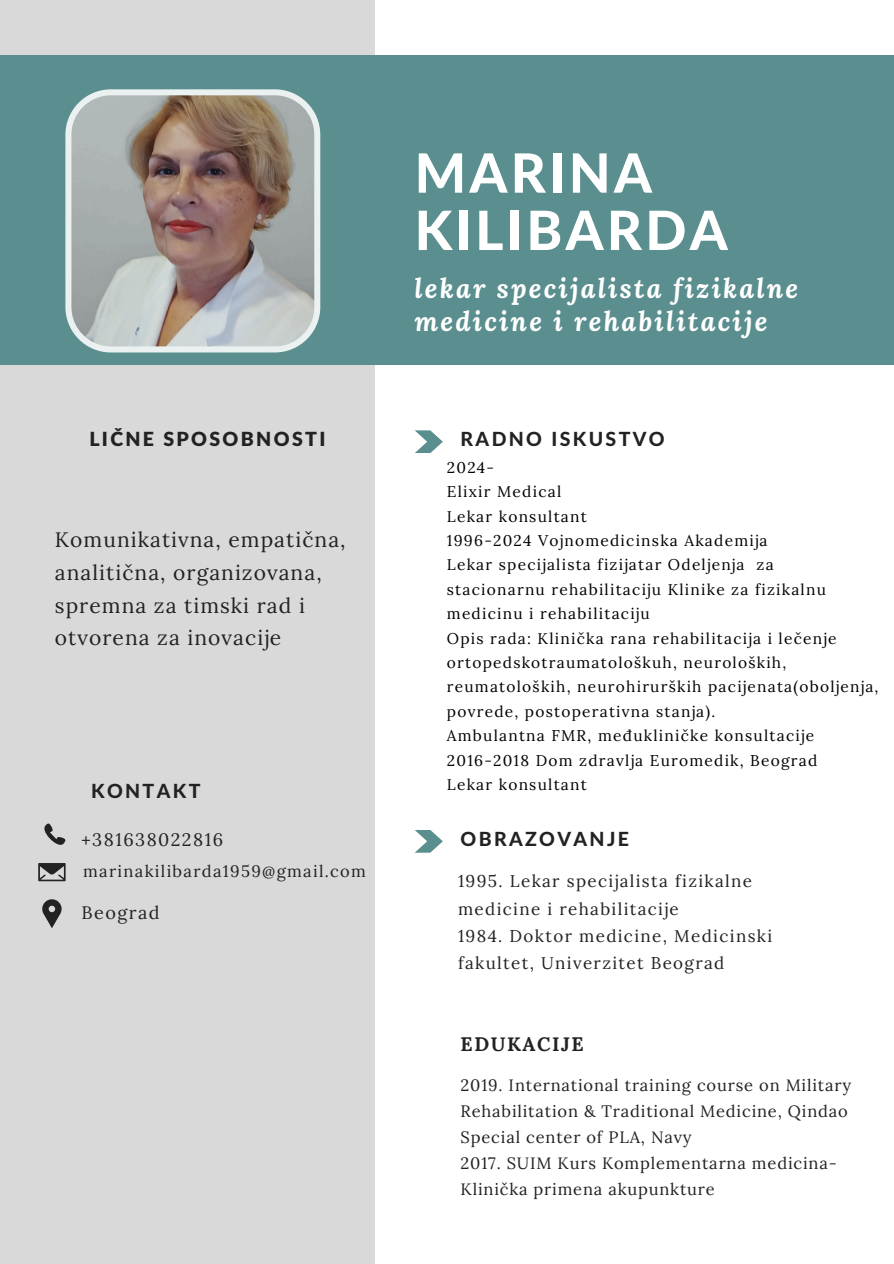
<style>
.page{position:relative;width:894px;height:1264px;background:#fff}
.page>*{position:absolute;margin:0;border:0;box-sizing:border-box;transform-origin:0 0}
.t1{font:800 54.15px/57.3px "Lato Latin";letter-spacing:.06em;color:#fff}
.t2{font:italic 700 27px/32.7px "Lora";letter-spacing:.08em;color:#fff}
.t3{font:21px/32.7px "Lora";letter-spacing:.05em;color:#222}
.t4{font:800 19.5px "Lato Latin";letter-spacing:.12em;color:#222}
.t5{font:900 19.5px "Lato Latin";letter-spacing:.12em;color:#222}
.t6{font:700 19.5px "Lora";letter-spacing:.08em;color:#222}
.t7{font:18px "Lora";letter-spacing:.08em;color:#222}
.t8{font:16.95px/27px "Lora";letter-spacing:.08em;color:#222}
.t9{font:16.5px/25.8px "Lora";letter-spacing:.05em;color:#222}
.t10{font:16.5px "Lora";letter-spacing:.08em;color:#222}
.t11{font:15.45px/24.5px "Lora";letter-spacing:.08em;color:#000}
</style>
<div class="page">
<div style="left:0;top:0;width:375px;height:1263px;background:#d9d9d9"></div>
<div style="left:0;top:55px;width:893px;height:310px;background:#5b8f8f"></div>
<svg style="left:44px;top:823px;width:21px;height:21px"></svg>
<svg style="left:38px;top:863px;width:27px;height:18px"></svg>
<svg style="left:42px;top:899px;width:19px;height:29px"></svg>
<svg style="left:415px;top:430px;width:27px;height:23px"></svg>
<svg style="left:415px;top:830px;width:27px;height:22px"></svg>
<svg style="left:65px;top:89px;width:255px;height:263px;background:#a49d98"></svg>
<h3 class="t5" style="left:89px;top:430px;width:237px">LIČNE SPOSOBNOSTI</h3>
<h4 class="t3" style="left:55px;top:523px;width:292px">Komunikativna, empatična, analitična, organizovana, spremna za timski rad i otvorena za inovacije</h4>
<p class="t4" style="left:91px;top:782px;width:111px">KONTAKT</p>
<p class="t7" style="left:82px;top:827px;width:143px">+381638022816</p>
<p class="t10" style="left:83px;top:860px;width:284px">marinakilibarda1959@gmail.com</p>
<h3 class="t7" style="left:82px;top:901px;width:79px">Beograd</h3>
<h1 class="t1" style="left:414px;top:147px;width:314px">MARINA<br>KILIBARDA</h1>
<h2 class="t2" style="left:414px;top:271px;width:385px">lekar specijalista fizikalne medicine i rehabilitacije</h2>
<h5 class="t4" style="left:460px;top:430px;width:205px">RADNO ISKUSTVO</h5>
<p class="t11" style="left:447px;top:455px;width:49px">2024-</p>
<p class="t11" style="left:447px;top:479px;width:116px">Elixir Medical</p>
<p class="t11" style="left:447px;top:503px;width:141px">Lekar konsultant</p>
<p class="t11" style="left:447px;top:528px;width:322px">1996-2024 Vojnomedicinska Akademija</p>
<p class="t11" style="left:447px;top:552px;width:328px">Lekar specijalista fizijatar Odeljenja za</p>
<p class="t11" style="left:447px;top:577px;width:380px">stacionarnu rehabilitaciju Klinike za fizikalnu medicinu i rehabilitaciju</p>
<p class="t11" style="left:447px;top:625px;width:433px">Opis rada: Klinička rana rehabilitacija i lečenje ortopedskotraumatološkuh, neuroloških, reumatoloških, neurohirurških pacijenata(oboljenja, povrede, postoperativna stanja).</p>
<p class="t11" style="left:447px;top:723px;width:368px">Ambulantna FMR, međukliničke konsultacije</p>
<p class="t11" style="left:447px;top:747px;width:372px">2016-2018 Dom zdravlja Euromedik, Beograd</p>
<p class="t11" style="left:447px;top:772px;width:141px">Lekar konsultant</p>
<p class="t4" style="left:460px;top:830px;width:170px">OBRAZOVANJE</p>
<h3 class="t8" style="left:458px;top:867px;width:315px">1995. Lekar specijalista fizikalne medicine i rehabilitacije<br>1984. Doktor medicine, Medicinski fakultet, Univerzitet Beograd</h3>
<h5 class="t6" style="left:460px;top:1031px;width:125px">EDUKACIJE</h5>
<h5 class="t9" style="left:460px;top:1072px;width:392px">2019. International training course on Military Rehabilitation &amp; Traditional Medicine, Qindao Special center of PLA, Navy<br>2017. SUIM Kurs Komplementarna medicina-Klinička primena akupunkture</h5>
</div>
